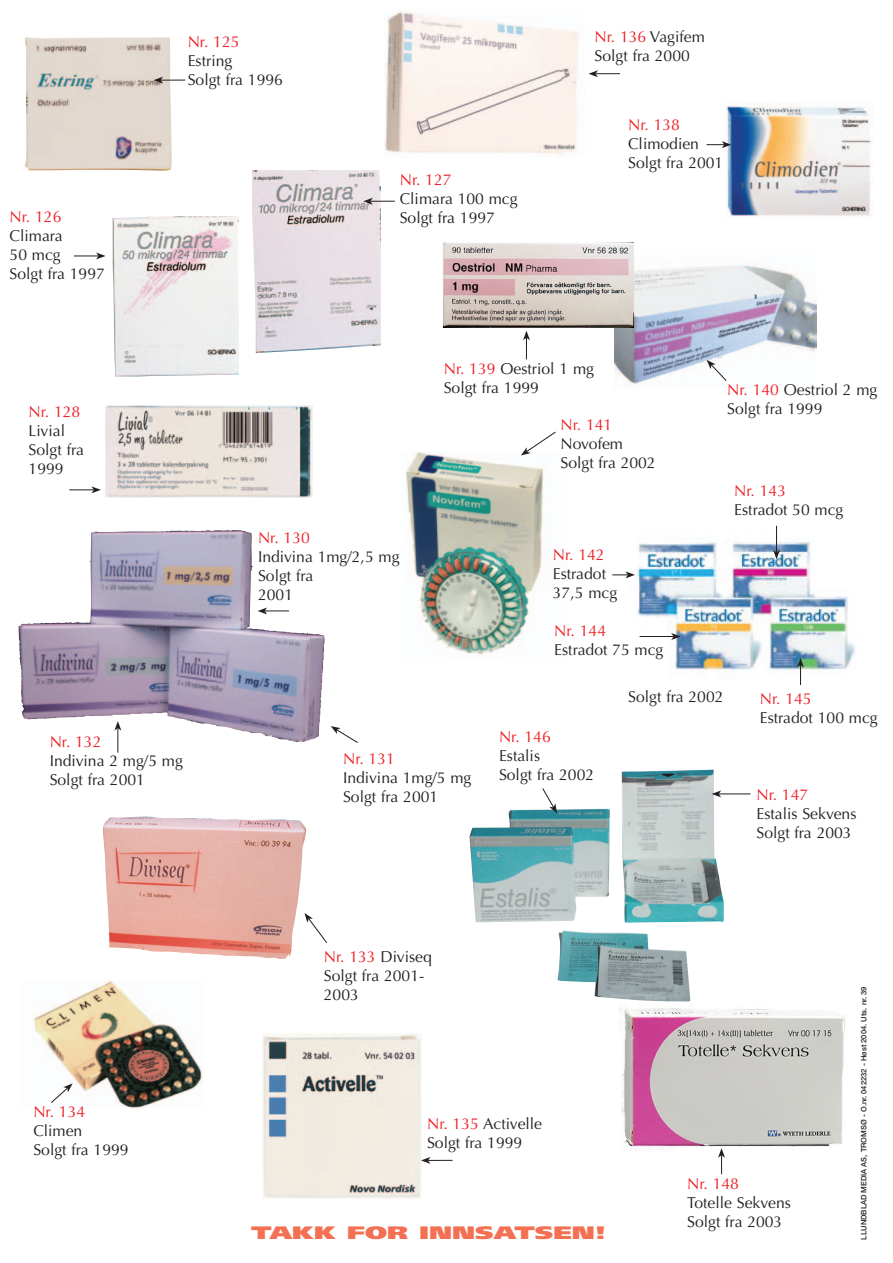
<style>
.page{position:relative;width:893px;height:1263px;background:#fff}
.page>*{position:absolute;margin:0;border:0;box-sizing:border-box;transform-origin:0 0}
.t1{font:900 18px "Frutiger";color:#f37053;scale:1.5 1}
.t2{font:15.75px/19px "Optima";color:#231f20}
.t3{font:15.75px "Optima";color:#ee1e24}
.t4{font:500 7.5px "Helvetica Neue";color:#231f20}
.s1{color:#ee1e24}
</style>
<div class="page">
<img style="left:33px;top:981px;width:170px;height:128px">
<img style="left:25px;top:37px;width:147px;height:134px">
<img style="left:113px;top:217px;width:125px;height:159px">
<img style="left:252px;top:170px;width:128px;height:182px">
<img style="left:105px;top:405px;width:207px;height:92px">
<svg style="left:69px;top:486px;width:32px;height:7px"></svg>
<img style="left:103px;top:816px;width:204px;height:143px">
<svg style="left:154px;top:77px;width:31px;height:7px"></svg>
<img style="left:19px;top:558px;width:306px;height:184px">
<svg style="left:258px;top:607px;width:31px;height:7px"></svg>
<svg style="left:331px;top:726px;width:27px;height:17px"></svg>
<svg style="left:114px;top:721px;width:7px;height:32px"></svg>
<img style="left:262px;top:1033px;width:160px;height:165px">
<svg style="left:421px;top:1157px;width:31px;height:7px"></svg>
<img style="left:385px;top:11px;width:194px;height:145px">
<svg style="left:588px;top:70px;width:32px;height:7px"></svg>
<img style="left:726px;top:104px;width:146px;height:113px">
<img style="left:615px;top:265px;width:201px;height:120px">
<svg style="left:706px;top:141px;width:25px;height:7px"></svg>
<img style="left:406px;top:452px;width:138px;height:204px">
<img style="left:619px;top:1008px;width:226px;height:143px">
<img style="left:469px;top:769px;width:255px;height:232px">
<hr style="left:719px;top:793px;width:31px;height:1px;background:#231f20">
<svg style="left:712px;top:790px;width:9px;height:7px"></svg>
<svg style="left:363px;top:198px;width:32px;height:7px"></svg>
<img style="left:637px;top:542px;width:219px;height:134px">
<svg style="left:773px;top:526px;width:7px;height:33px"></svg>
<hr style="left:640px;top:636px;width:34px;height:1px;background:#231f20">
<svg style="left:671px;top:633px;width:10px;height:7px"></svg>
<svg style="left:797px;top:658px;width:7px;height:27px"></svg>
<svg style="left:718px;top:1148px;width:7px;height:26px"></svg>
<svg style="left:542px;top:787px;width:18px;height:28px"></svg>
<svg style="left:302px;top:911px;width:25px;height:33px"></svg>
<svg style="left:519px;top:431px;width:37px;height:27px"></svg>
<svg style="left:74px;top:252px;width:32px;height:7px"></svg>
<img style="left:443px;top:242px;width:191px;height:85px">
<svg style="left:704px;top:357px;width:23px;height:25px"></svg>
<svg style="left:523px;top:331px;width:7px;height:28px"></svg>
<svg style="left:50px;top:1081px;width:25px;height:23px"></svg>
<svg style="left:612px;top:571px;width:23px;height:7px"></svg>
<p class="t3" style="left:10px;top:208px;width:53px">Nr. 126</p>
<p class="t2" style="left:10px;top:226px;width:97px">Climara<br>50 mcg<br>Solgt fra 1997</p>
<p class="t3" style="left:29px;top:403px;width:53px">Nr. 128</p>
<p class="t2" style="left:29px;top:422px;width:57px">Livial<br>Solgt fra<br>1999</p>
<p class="t3" style="left:188px;top:32px;width:53px">Nr. 125</p>
<p class="t2" style="left:188px;top:51px;width:97px">Estring<br>Solgt fra 1996</p>
<p class="t3" style="left:400px;top:170px;width:53px">Nr. 127</p>
<p class="t2" style="left:400px;top:189px;width:119px">Climara 100 mcg<br>Solgt fra 1997</p>
<p class="t2" style="left:595px;top:27px;width:112px"><span class="s1">Nr. 136</span> Vagifem<br>Solgt fra 2000</p>
<p class="t3" style="left:628px;top:116px;width:53px">Nr. 138</p>
<p class="t2" style="left:628px;top:134px;width:97px">Climodien<br>Solgt fra 2001</p>
<p class="t3" style="left:258px;top:529px;width:53px">Nr. 130</p>
<p class="t2" style="left:258px;top:548px;width:143px">Indivina 1mg/2,5 mg<br>Solgt fra<br>2001</p>
<p class="t2" style="left:444px;top:359px;width:152px"><span class="s1">Nr. 139</span> Oestriol 1 mg<br>Solgt fra 1999</p>
<p class="t3" style="left:560px;top:415px;width:53px">Nr. 141</p>
<p class="t2" style="left:560px;top:434px;width:97px">Novofem<br>Solgt fra 2002</p>
<p class="t3" style="left:553px;top:546px;width:53px">Nr. 142</p>
<p class="t2" style="left:553px;top:564px;width:66px">Estradot<br>37,5 mcg</p>
<p class="t3" style="left:554px;top:621px;width:53px">Nr. 144</p>
<p class="t2" style="left:554px;top:640px;width:111px">Estradot 75 mcg</p>
<p class="t2" style="left:727px;top:380px;width:152px"><span class="s1">Nr. 140</span> Oestriol 2 mg<br>Solgt fra 1999</p>
<p class="t3" style="left:734px;top:482px;width:53px">Nr. 143</p>
<p class="t2" style="left:734px;top:501px;width:111px">Estradot 50 mcg</p>
<p class="t2" style="left:628px;top:687px;width:97px">Solgt fra 2002</p>
<p class="t3" style="left:760px;top:690px;width:53px">Nr. 145</p>
<p class="t2" style="left:760px;top:708px;width:119px">Estradot 100 mcg</p>
<p class="t3" style="left:50px;top:732px;width:53px">Nr. 132</p>
<p class="t2" style="left:50px;top:751px;width:135px">Indivina 2 mg/5 mg<br>Solgt fra 2001</p>
<p class="t3" style="left:33px;top:1102px;width:53px">Nr. 134</p>
<p class="t2" style="left:33px;top:1121px;width:97px">Climen<br>Solgt fra 1999</p>
<p class="t3" style="left:343px;top:749px;width:53px">Nr. 131</p>
<p class="t2" style="left:343px;top:768px;width:130px">Indivina 1mg/5 mg<br>Solgt fra 2001</p>
<p class="t3" style="left:499px;top:727px;width:53px">Nr. 146</p>
<p class="t2" style="left:499px;top:746px;width:97px">Estalis<br>Solgt fra 2002</p>
<p class="t2" style="left:324px;top:947px;width:109px"><span class="s1">Nr. 133</span> Diviseq<br>Solgt fra 2001-<br>2003</p>
<p class="t2" style="left:427px;top:1114px;width:117px"><span class="s1">Nr. 135</span> Activelle<br>Solgt fra 1999</p>
<p class="t1" style="left:251px;top:1221px;width:238px">TAKK FOR INNSATSEN!</p>
<p class="t3" style="left:756px;top:785px;width:53px">Nr. 147</p>
<p class="t2" style="left:756px;top:804px;width:102px">Estalis Sekvens<br>Solgt fra 2003</p>
<p class="t3" style="left:687px;top:1175px;width:53px">Nr. 148</p>
<p class="t2" style="left:687px;top:1194px;width:105px">Totelle Sekvens<br>Solgt fra 2003</p>
<p class="t4" style="left:859px;top:1239px;width:255px;rotate:-90deg">LLUNDBLAD MEDIA AS, TROMSØ - O.nr. 042232 - Høst 2004. Uts. nr. 39</p>
</div>
